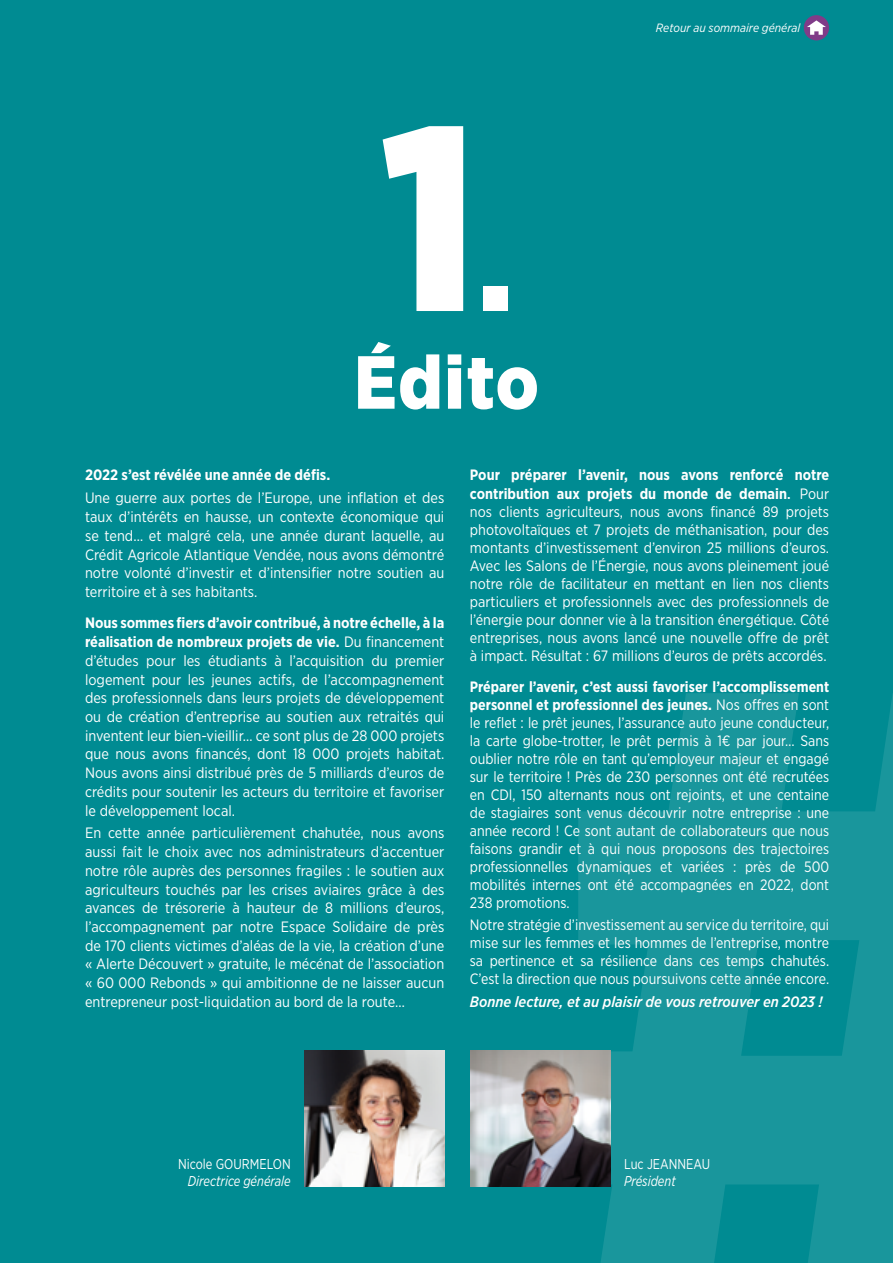
<style>
.page{position:relative;width:893px;height:1263px;background:#008b92}
.page>*{position:absolute;margin:0;border:0;box-sizing:border-box;transform-origin:0 0}
.t1{font:900 262.5px "Gotham Narrow";color:#fff}
.t2{font:900 75px "Gotham Narrow";letter-spacing:.02em;color:#fff}
.t3{font:15px/18.8px "Gotham Narrow";color:#fff;text-align:justify}
.t4{font:15px/18px "Gotham Narrow";color:#fff;text-align:justify;scale:.95 1}
.t5{font:italic 500 15px "Gotham Narrow";color:#fff}
.t6{font:700 15px "Gotham Narrow";color:#fff}
.t7{font:italic 14.25px "Gotham Narrow";color:#fff;scale:.9 1}
.t8{font:14.25px "Gotham Narrow";color:#fff;scale:.9 1}
.t9{font:italic 12px "Gotham Narrow";color:#fff}
.s1{font-size:131.25px}
.s2{font-weight:700}
.s3{font-weight:500}
</style>
<div class="page">
<svg style="left:553px;top:693px;width:340px;height:570px;fill:#19969c"></svg>
<img style="left:304px;top:1051px;width:140px;height:136px">
<img style="left:470px;top:1051px;width:141px;height:136px">
<div style="left:804px;top:15px;width:25px;height:25px;background:#803c88;border-radius:50%"></div>
<svg style="left:807px;top:20px;width:19px;height:15px"></svg>
<h1 class="t1" style="left:380px;top:45px;width:134px">1<span class="s1">.</span></h1>
<h2 class="t2" style="left:354px;top:333px;width:186px">Édito</h2>
<p class="t9" style="left:656px;top:20px;width:146px">Retour au sommaire général</p>
<p class="t6" style="left:85px;top:466px;width:247px">2022 s’est révélée une année de défis.</p>
<p class="t3" style="left:85px;top:488px;width:361px">Une guerre aux portes de l’Europe, une inflation et des taux d’intérêts en hausse, un contexte économique qui se tend… et malgré cela, une année durant laquelle, au Crédit Agricole Atlantique Vendée, nous avons démontré notre volonté d’investir et d’intensifier notre soutien au territoire et à ses habitants.</p>
<p class="t3" style="left:85px;top:613px;width:361px"><span class="s2">Nous sommes fiers d’avoir contribué, à notre échelle, à la réalisation de nombreux projets de vie.</span> Du financement d’études pour les étudiants à l’acquisition du premier logement pour les jeunes actifs, de l’accompagnement des professionnels dans leurs projets de développement ou de création d’entreprise au soutien aux retraités qui inventent leur bien-vieillir… ce sont plus de 28 000 projets que nous avons financés, dont 18 000 projets habitat.<br>Nous avons ainsi distribué près de 5 milliards d’euros de crédits pour soutenir les acteurs du territoire et favoriser le développement local.</p>
<p class="t3" style="left:85px;top:823px;width:361px">En cette année particulièrement chahutée, nous avons aussi fait le choix avec nos administrateurs d’accentuer notre rôle auprès des personnes fragiles : le soutien aux agriculteurs touchés par les crises aviaires grâce à des avances de trésorerie à hauteur de 8 millions d’euros, l’accompagnement par notre Espace Solidaire de près de 170 clients victimes d’aléas de la vie, la création d’une « Alerte Découvert » gratuite, le mécénat de l’association « 60 000 Rebonds » qui ambitionne de ne laisser aucun entrepreneur post-liquidation au bord de la route…</p>
<p class="t3" style="left:470px;top:466px;width:361px;line-height:18px"><span class="s2">Pour préparer l’avenir, nous avons renforcé notre contribution aux projets du monde de demain</span><span class="s3">.</span> Pour nos clients agriculteurs, nous avons financé 89 projets photovoltaïques et 7 projets de méthanisation, pour des montants d’investissement d’environ 25 millions d’euros.<br>Avec les Salons de l’Énergie, nous avons pleinement joué notre rôle de facilitateur en mettant en lien nos clients particuliers et professionnels avec des professionnels de l’énergie pour donner vie à la transition énergétique. Côté entreprises, nous avons lancé une nouvelle offre de prêt à impact. Résultat : 67 millions d’euros de prêts accordés.</p>
<p class="t4" style="left:470px;top:677px;width:380px"><span class="s2">Préparer l’avenir, c’est aussi favoriser l’accomplissement personnel et professionnel des jeunes.</span> Nos offres en sont le reflet : le prêt jeunes, l’assurance auto jeune conducteur, la carte globe-trotter, le prêt permis à 1€ par jour… Sans oublier notre rôle en tant qu’employeur majeur et engagé sur le territoire ! Près de 230 personnes ont été recrutées en CDI, 150 alternants nous ont rejoints, et une centaine de stagiaires sont venus découvrir notre entreprise : une année record ! Ce sont autant de collaborateurs que nous faisons grandir et à qui nous proposons des trajectoires professionnelles dynamiques et variées : près de 500 mobilités internes ont été accompagnées en 2022, dont 238 promotions.</p>
<p class="t4" style="left:470px;top:916px;width:380px">Notre stratégie d’investissement au service du territoire, qui mise sur les femmes et les hommes de l’entreprise, montre sa pertinence et sa résilience dans ces temps chahutés.<br>C’est la direction que nous poursuivons cette année encore.</p>
<p class="t5" style="left:470px;top:992px;width:354px">Bonne lecture, et au plaisir de vous retrouver en 2023 !</p>
<p class="t8" style="left:178px;top:1155px;width:127px">Nicole GOURMELON</p>
<p class="t7" style="left:188px;top:1172px;width:116px">Directrice générale</p>
<p class="t8" style="left:624px;top:1155px;width:97px">Luc JEANNEAU</p>
<p class="t7" style="left:624px;top:1172px;width:59px">Président</p>
</div>
